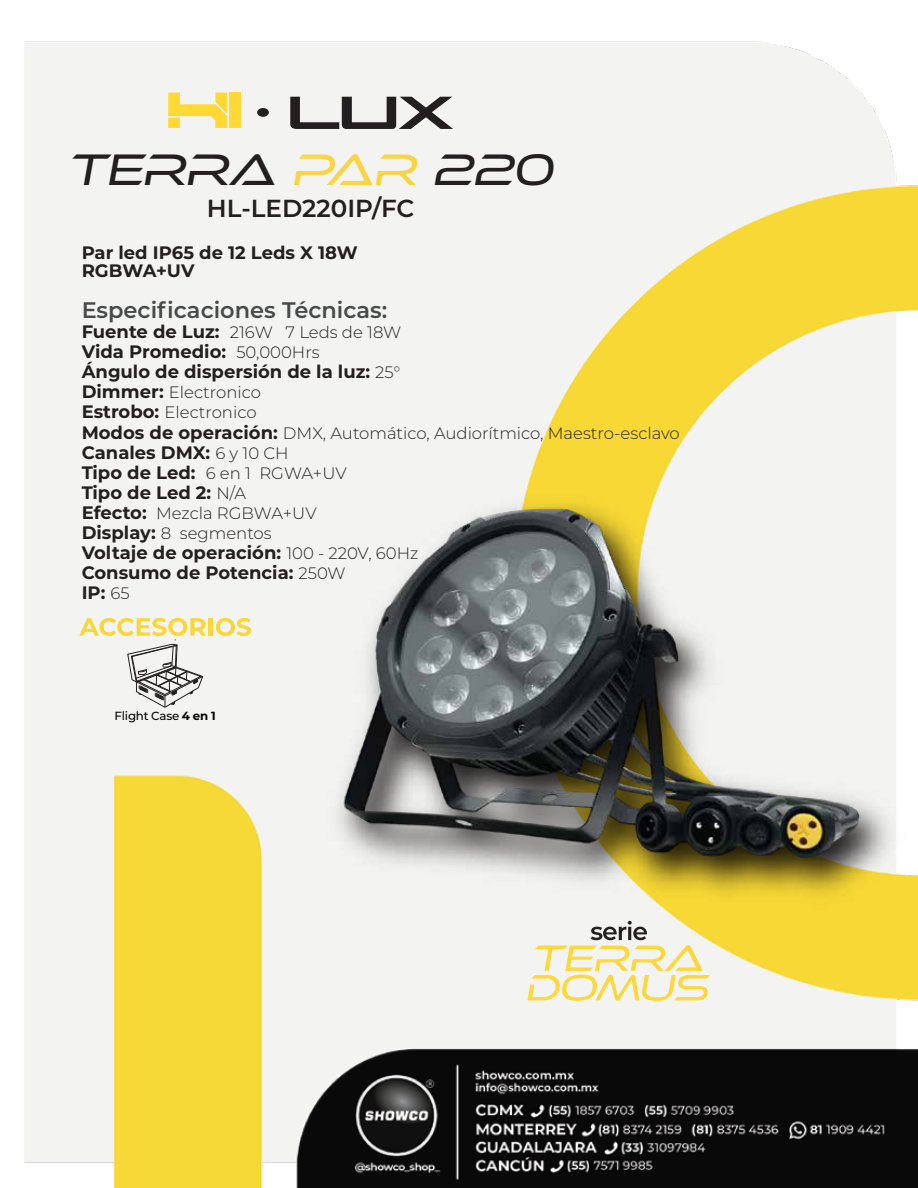
<style>
.page{position:relative;width:918px;height:1188px;background:#fff}
.page>*{position:absolute;margin:0;border:0;box-sizing:border-box;transform-origin:0 0}
.t1{font:italic 45.6px "Ethnocentric Lt";color:#231f20}
.t2{font:600 24.6px "Montserrat";color:#231f20}
.t3{font:600 22.5px "Montserrat";color:#474a4b}
.t4{font:700 18px/20.1px "Montserrat";color:#231f20}
.t5{font:300 16.5px/20.1px "Montserrat";color:#231f20}
.t6{font:500 11.85px "Montserrat";letter-spacing:-.02em;color:#010101}
.s1{color:#fad443}
.s2{font-weight:700;font-size:18px}
.s3{font-weight:300;font-size:16.5px}
.s4{font-weight:700}
</style>
<div class="page">
<img style="left:24px;top:41px;width:894px;height:1147px">
<svg style="left:527px;top:921px;width:183px;height:80px"></svg>
<hr style="left:209px;top:618px;width:4px;height:18px;background:#fad736">
<svg style="left:216px;top:618px;width:35px;height:18px"></svg>
<svg style="left:79px;top:618px;width:127px;height:90px"></svg>
<svg style="left:257px;top:108px;width:12px;height:9px"></svg>
<svg style="left:290px;top:97px;width:163px;height:32px"></svg>
<svg style="left:168px;top:93px;width:59px;height:35px"></svg>
<div style="left:229px;top:93px;width:12px;height:35px;background:#ffd833"></div>
<img style="left:319px;top:487px;width:591px;height:426px">
<img style="left:325px;top:495px;width:559px;height:381px">
<h1 class="t1" style="left:68px;top:142px;width:486px">TERRA <span class="s1">PAR</span> 220</h1>
<h2 class="t2" style="left:207px;top:191px;width:209px">HL-LED220IP/FC</h2>
<p class="t4" style="left:82px;top:243px;width:277px;line-height:18px">Par led IP65 de 12 Leds X 18W<br>RGBWA+UV</p>
<h3 class="t3" style="left:82px;top:294px;width:307px">Especificaciones Técnicas:</h3>
<p class="t5" style="left:82px;top:322px;width:321px"><span class="s2">Fuente de Luz:</span> 216W 7 Leds de 18W</p>
<p class="t4" style="left:82px;top:341px;width:320px">Vida Promedio: <span class="s3">50,000Hrs<br></span>Ángulo de dispersión de la luz: <span class="s3">25°</span></p>
<p class="t5" style="left:82px;top:382px;width:600px"><span class="s2">Dimmer:</span> Electronico<br><span class="s2">Estrobo:</span> Electronico<br><span class="s2">Modos de operación:</span> DMX, Automático, Audiorítmico, Maestro-esclavo</p>
<p class="t4" style="left:82px;top:441px;width:209px">Canales DMX: <span class="s3">6 y 10 CH</span></p>
<p class="t5" style="left:82px;top:462px;width:267px"><span class="s2">Tipo de Led:</span> 6 en 1 RGWA+UV</p>
<p class="t4" style="left:82px;top:482px;width:166px">Tipo de Led 2: <span class="s3">N/A</span></p>
<p class="t5" style="left:82px;top:503px;width:236px"><span class="s2">Efecto:</span> Mezcla RGBWA+UV<br><span class="s2">Display:</span> 8 segmentos</p>
<p class="t4" style="left:82px;top:542px;width:338px">Voltaje de operación: <span class="s3">100 - 220V, 60Hz<br></span>Consumo de Potencia: <span class="s3">250W<br></span>IP: <span class="s3">65</span></p>
<p class="t6" style="left:115px;top:707px;width:103px">Flight Case <span class="s4">4 en 1</span></p>
</div>
